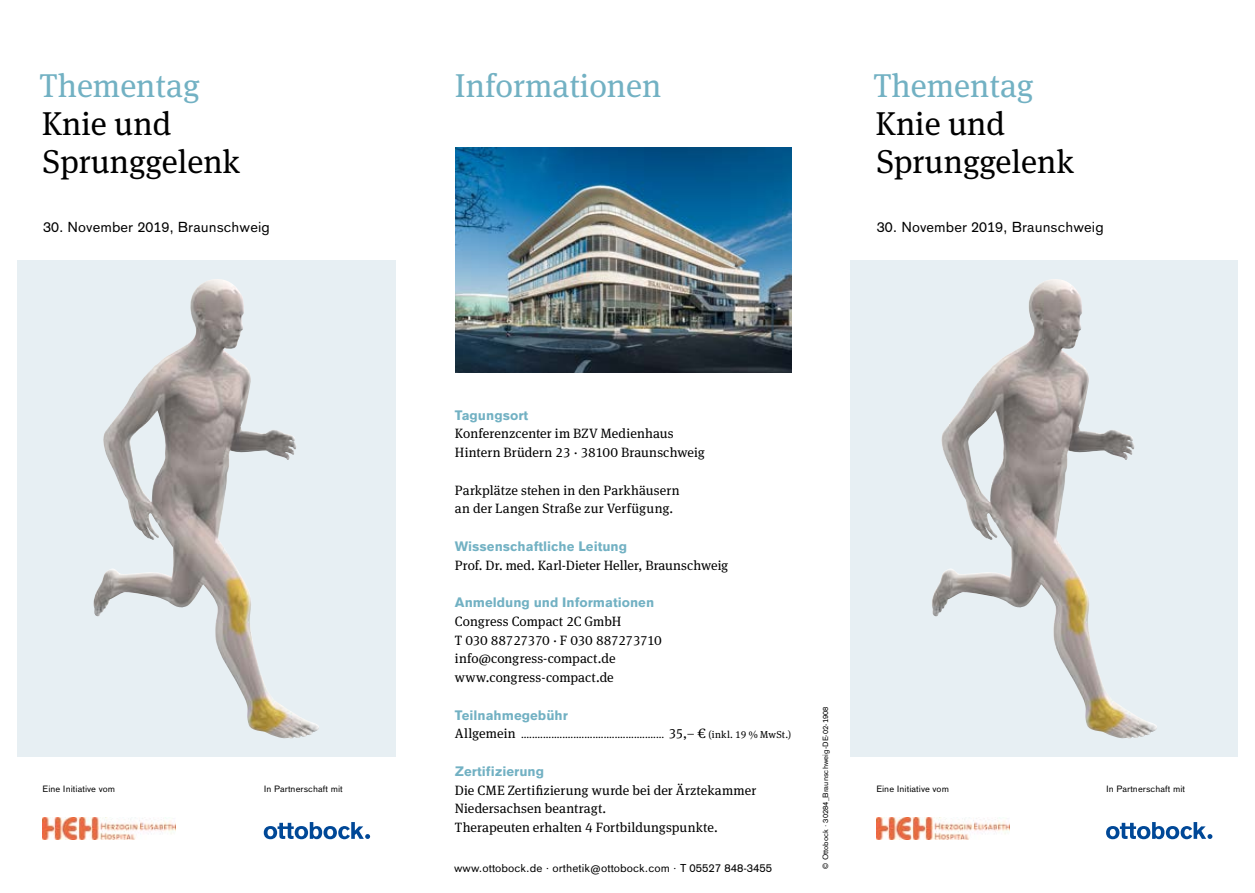
<style>
.page{position:relative;width:1255px;height:893px;background:#fff}
.page>*{position:absolute;margin:0;border:0;box-sizing:border-box;transform-origin:0 0}
.t1{font:33px/38.2px "OBO Serif";color:#000}
.t2{font:33px "OBO Serif";color:#72b1c3}
.t3{font:14.25px "OBO Sans";letter-spacing:.005em;color:#000}
.t4{font:13.5px/18.8px "OBO Serif";letter-spacing:.005em;color:#000}
.t5{font:700 13.5px "OBO Sans";color:#72b1c3}
.t6{font:11.25px "OBO Sans";letter-spacing:.005em;color:#000}
.t7{font:10.2px "OBO Serif";letter-spacing:.03em;color:#000}
.t8{font:9px "OBO Sans";letter-spacing:.005em;color:#000}
.t9{font:7.5px "OBO Sans";letter-spacing:.005em;color:#000}
.s1{font-size:13.5px}
</style>
<div class="page">
<img style="left:455px;top:148px;width:336px;height:225px">
<div style="left:850px;top:260px;width:387px;height:497px;background:#e7eff3"></div>
<img style="left:932px;top:279px;width:225px;height:460px">
<svg style="left:1106px;top:822px;width:106px;height:17px"></svg>
<div style="left:17px;top:260px;width:378px;height:497px;background:#e7eff3"></div>
<img style="left:93px;top:279px;width:226px;height:460px">
<svg style="left:264px;top:822px;width:106px;height:17px"></svg>
<img style="left:876px;top:817px;width:133px;height:22px">
<img style="left:43px;top:817px;width:132px;height:22px">
<h1 class="t2" style="left:40px;top:66px;width:162px">Thementag</h1>
<h1 class="t1" style="left:42px;top:105px;width:200px">Knie und<br>Sprunggelenk</h1>
<p class="t3" style="left:43px;top:219px;width:228px">30. November 2019, Braunschweig</p>
<h1 class="t2" style="left:455px;top:66px;width:208px">Informationen</h1>
<h1 class="t2" style="left:873px;top:66px;width:162px">Thementag</h1>
<h1 class="t1" style="left:875px;top:105px;width:200px">Knie und<br>Sprunggelenk</h1>
<p class="t3" style="left:876px;top:219px;width:228px">30. November 2019, Braunschweig</p>
<p class="t5" style="left:455px;top:407px;width:75px">Tagungsort</p>
<p class="t4" style="left:455px;top:424px;width:251px">Konferenzcenter im BZV Medienhaus<br>Hintern Brüdern 23 · 38100 Braunschweig</p>
<p class="t4" style="left:455px;top:481px;width:226px">Parkplätze stehen in den Parkhäusern an der Langen Straße zur Verfügung.</p>
<p class="t5" style="left:455px;top:538px;width:174px">Wissenschaftliche Leitung</p>
<p class="t4" style="left:455px;top:556px;width:275px">Prof. Dr. med. Karl-Dieter Heller, Braunschweig</p>
<p class="t5" style="left:455px;top:595px;width:201px">Anmeldung und Informationen</p>
<p class="t4" style="left:455px;top:612px;width:208px">Congress Compact 2C GmbH<br>T 030 88727370 · F 030 887273710 info@congress-compact.de www.congress-compact.de</p>
<p class="t5" style="left:455px;top:707px;width:114px">Teilnahmegebühr</p>
<p class="t4" style="left:455px;top:724px;width:62px">Allgemein</p>
<p class="t7" style="left:669px;top:729px;width:124px"><span class="s1">35,– €</span> (inkl. 19 % MwSt.)</p>
<p class="t5" style="left:455px;top:763px;width:91px">Zertifizierung</p>
<p class="t4" style="left:455px;top:781px;width:303px">Die CME Zertifizierung wurde bei der Ärztekammer<br>Niedersachsen beantragt.<br>Therapeuten erhalten 4 Fortbildungspunkte.</p>
<p class="t9" style="left:821px;top:869px;width:163px;rotate:-90deg">© Ottobock · 30284_Braunschweig-DE-02-1908</p>
<p class="t8" style="left:43px;top:784px;width:74px">Eine Initiative vom</p>
<p class="t8" style="left:876px;top:784px;width:74px">Eine Initiative vom</p>
<p class="t8" style="left:1106px;top:784px;width:80px">In Partnerschaft mit</p>
<p class="t8" style="left:264px;top:784px;width:80px">In Partnerschaft mit</p>
<p class="t6" style="left:454px;top:861px;width:319px">www.ottobock.de · orthetik@ottobock.com · T 05527 848-3455</p>
</div>
